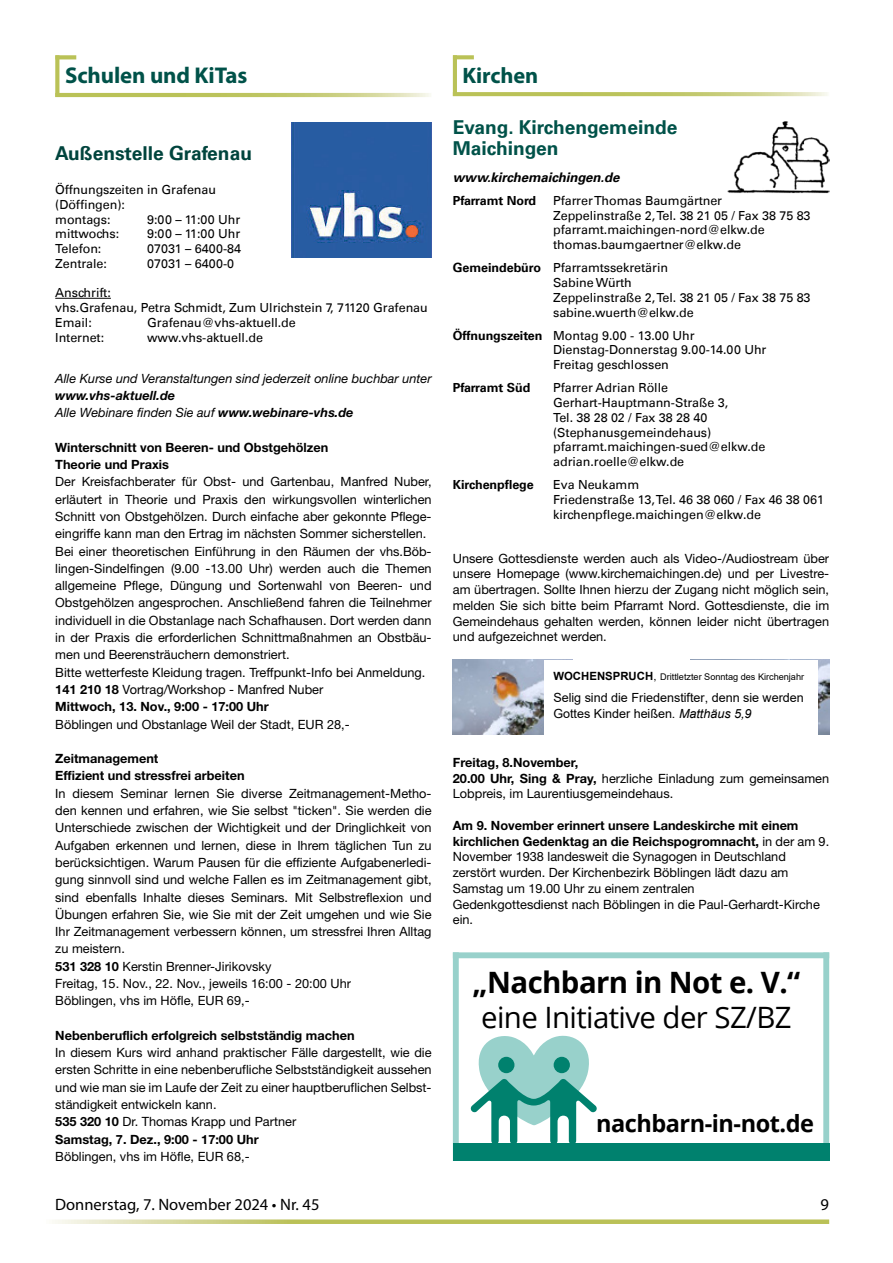
<style>
.page{position:relative;width:893px;height:1263px;background:#fff}
.page>*{position:absolute;margin:0;border:0;box-sizing:border-box;transform-origin:0 0}
.t1{font:29.4px/35.2px "Open Sans";letter-spacing:-.02em;color:#000}
.t2{font:700 23.55px "Open Sans";letter-spacing:-.02em;color:#000}
.t3{font:700 22.8px "Myriad Pro";letter-spacing:-.005em;color:#005249}
.t4{font:700 22.35px "Myriad Pro";letter-spacing:-.005em;color:#005249}
.t5{font:700 19.2px/20.7px "Univers LT";color:#005249}
.t6{font:700 19.2px "Univers LT";color:#00443d}
.t7{font:16.5px "Myriad Pro";color:#000}
.t8{font:italic 700 13.35px "Univers LT";letter-spacing:-.005em;color:#000}
.Grundtext{font:12.75px/17.2px "Helvetica Neue LT Std";color:#000;text-align:justify}
.Grundtext-2{font:700 12.75px "Helvetica Neue LT Std";color:#000}
.Grundtext-3{font:italic 12.75px/17.2px "Helvetica Neue LT Std";color:#000}
.t9{font:12.6px/14.7px "Univers LT";letter-spacing:-.005em;color:#000}
.t10{font:12.6px/16.8px "Arial";color:#000}
.t11{font:700 12.6px "Univers LT";letter-spacing:-.005em;color:#000}
.t12{font:9.15px "Arial";letter-spacing:-.005em;color:#000}
.s1{font-weight:700}
.s2{font-weight:700;font-size:11.4px}
.s3{font-size:11.4px}
.s4{font-style:italic}
.s5{font-weight:400}
</style>
<div class="page">
<svg style="left:52px;top:1219px;width:777px;height:5px;background:#c9ce7d"></svg>
<svg style="left:55px;top:59px;width:4px;height:34px"></svg>
<svg style="left:55px;top:55px;width:21px;height:4px"></svg>
<svg style="left:55px;top:93px;width:376px;height:4px;background:#c5cb73"></svg>
<hr style="left:55px;top:298px;width:56px;height:1px;background:#000">
<img style="left:292px;top:122px;width:140px;height:136px">
<hr style="left:453px;top:55px;width:4px;height:41px;background:#bac257">
<svg style="left:453px;top:55px;width:21px;height:4px"></svg>
<svg style="left:457px;top:92px;width:371px;height:4px"></svg>
<img style="left:727px;top:121px;width:102px;height:73px">
<img style="left:453px;top:660px;width:91px;height:75px">
<img style="left:818px;top:660px;width:11px;height:75px">
<div style="left:823px;top:952px;width:6px;height:209px;background:#98d1cb"></div>
<div style="left:453px;top:952px;width:376px;height:6px;background:#98d1cb"></div>
<div style="left:453px;top:952px;width:6px;height:209px;background:#98d1cb"></div>
<svg style="left:471px;top:1036px;width:126px;height:107px"></svg>
<div style="left:498px;top:1057px;width:16px;height:16px;background:#00816e;border-radius:50%"></div>
<div style="left:554px;top:1057px;width:16px;height:16px;background:#00816e;border-radius:50%"></div>
<div style="left:453px;top:1143px;width:376px;height:18px;background:#00816e"></div>
<p class="t3" style="left:65px;top:61px;width:184px">Schulen und KiTas</p>
<p class="t6" style="left:55px;top:142px;width:198px">Außenstelle Grafenau</p>
<p class="t9" style="left:55px;top:182px;width:162px">Öffnungszeiten in Grafenau (Döffingen):<br>montags:</p>
<p class="t9" style="left:147px;top:212px;width:95px">9:00 – 11:00 Uhr</p>
<p class="t9" style="left:55px;top:227px;width:65px">mittwochs:</p>
<p class="t9" style="left:147px;top:227px;width:95px">9:00 – 11:00 Uhr</p>
<p class="t9" style="left:55px;top:241px;width:48px">Telefon:</p>
<p class="t9" style="left:147px;top:241px;width:95px">07031 – 6400-84</p>
<p class="t9" style="left:55px;top:256px;width:53px">Zentrale:</p>
<p class="t9" style="left:147px;top:256px;width:88px">07031 – 6400-0</p>
<p class="t9" style="left:55px;top:286px;width:374px">Anschrift:<br>vhs.Grafenau, Petra Schmidt, Zum Ulrichstein 7, 71120 Grafenau<br>Email:</p>
<p class="t9" style="left:147px;top:315px;width:150px">Grafenau@vhs-aktuell.de</p>
<p class="t9" style="left:55px;top:330px;width:50px">Internet:</p>
<p class="t9" style="left:147px;top:330px;width:117px">www.vhs-aktuell.de</p>
<p class="Grundtext-3" style="left:55px;top:369px;width:378px">Alle Kurse und Veranstaltungen sind jederzeit online buchbar unter <span class="s1">www.vhs-aktuell.de</span></p>
<p class="Grundtext-3" style="left:55px;top:404px;width:300px">Alle Webinare finden Sie auf <span class="s1">www.webinare-vhs.de</span></p>
<p class="Grundtext-2" style="left:55px;top:439px;width:274px">Winterschnitt von Beeren- und Obstgehölzen</p>
<p class="Grundtext-2" style="left:55px;top:457px;width:115px">Theorie und Praxis</p>
<p class="Grundtext" style="left:55px;top:473px;width:378px">Der Kreisfachberater für Obst- und Gartenbau, Manfred Nuber, erläutert in Theorie und Praxis den wirkungsvollen winterlichen Schnitt von Obstgehölzen. Durch einfache aber gekonnte Pflege&shy;eingriffe kann man den Ertrag im nächsten Sommer sicherstellen.</p>
<p class="Grundtext" style="left:55px;top:542px;width:378px">Bei einer theoretischen Einführung in den Räumen der vhs.Böb&shy;lingen-Sindelfingen (9.00 -13.00 Uhr) werden auch die Themen allgemeine Pflege, Düngung und Sortenwahl von Beeren- und Obstgehölzen angesprochen. Anschließend fahren die Teilnehmer individuell in die Obstanlage nach Schafhausen. Dort werden dann in der Praxis die erforderlichen Schnittmaßnahmen an Obstbäu&shy;men und Beerensträuchern demonstriert.</p>
<p class="Grundtext" style="left:55px;top:663px;width:372px">Bitte wetterfeste Kleidung tragen. Treffpunkt-Info bei Anmeldung.</p>
<p class="Grundtext" style="left:55px;top:681px;width:270px"><span class="s1">141 210 18</span> Vortrag/Workshop - Manfred Nuber</p>
<p class="Grundtext-2" style="left:55px;top:699px;width:215px">Mittwoch, 13. Nov., 9:00 - 17:00 Uhr</p>
<p class="Grundtext" style="left:55px;top:715px;width:296px">Böblingen und Obstanlage Weil der Stadt, EUR 28,-</p>
<p class="Grundtext-2" style="left:55px;top:751px;width:105px">Zeitmanagement</p>
<p class="Grundtext-2" style="left:55px;top:768px;width:191px">Effizient und stressfrei arbeiten</p>
<p class="Grundtext" style="left:55px;top:784px;width:378px">In diesem Seminar lernen Sie diverse Zeitmanagement-Metho&shy;den kennen und erfahren, wie Sie selbst "ticken". Sie werden die Unterschiede zwischen der Wichtigkeit und der Dringlichkeit von Aufgaben erkennen und lernen, diese in Ihrem täglichen Tun zu berücksichtigen. Warum Pausen für die effiziente Aufgabenerledi&shy;gung sinnvoll sind und welche Fallen es im Zeitmanagement gibt, sind ebenfalls Inhalte dieses Seminars. Mit Selbstreflexion und Übungen erfahren Sie, wie Sie mit der Zeit umgehen und wie Sie Ihr Zeitmanagement verbessern können, um stressfrei Ihren Alltag zu meistern.</p>
<p class="Grundtext" style="left:55px;top:957px;width:218px"><span class="s1">531 328 10</span> Kerstin Brenner-Jirikovsky</p>
<p class="Grundtext" style="left:55px;top:975px;width:297px">Freitag, 15. Nov., 22. Nov., jeweils 16:00 - 20:00 Uhr</p>
<p class="Grundtext" style="left:55px;top:992px;width:196px">Böblingen, vhs im Höfle, EUR 69,-</p>
<p class="Grundtext-2" style="left:55px;top:1027px;width:301px">Nebenberuflich erfolgreich selbstständig machen</p>
<p class="Grundtext" style="left:55px;top:1044px;width:378px">In diesem Kurs wird anhand praktischer Fälle dargestellt, wie die ersten Schritte in eine nebenberufliche Selbstständigkeit aussehen und wie man sie im Laufe der Zeit zu einer hauptberuflichen Selbst&shy;ständigkeit entwickeln kann.</p>
<p class="Grundtext" style="left:55px;top:1113px;width:242px"><span class="s1">535 320 10</span> Dr. Thomas Krapp und Partner</p>
<p class="Grundtext-2" style="left:55px;top:1131px;width:205px">Samstag, 7. Dez., 9:00 - 17:00 Uhr</p>
<p class="Grundtext" style="left:55px;top:1147px;width:196px">Böblingen, vhs im Höfle, EUR 68,-</p>
<p class="t4" style="left:463px;top:61px;width:77px">Kirchen</p>
<p class="t5" style="left:453px;top:117px;width:226px">Evang. Kirchengemeinde<br>Maichingen</p>
<p class="t8" style="left:453px;top:169px;width:168px">www.kirchemaichingen.de</p>
<p class="t11" style="left:453px;top:193px;width:85px">Pfarramt Nord</p>
<p class="t9" style="left:553px;top:193px;width:259px">Pfarrer Thomas Baumgärtner Zeppelinstraße 2, Tel. 38 21 05 / Fax 38 75 83 pfarramt.maichingen-nord@elkw.de thomas.baumgaertner@elkw.de</p>
<p class="t9" style="left:553px;top:261px;width:259px;text-indent:-100px"><span class="s1">Gemeindebüro</span> Pfarramtssekretärin<br>Sabine Würth<br>Zeppelinstraße 2, Tel. 38 21 05 / Fax 38 75 83 sabine.wuerth@elkw.de</p>
<p class="t9" style="left:553px;top:328px;width:215px;text-indent:-100px"><span class="s1">Öffnungszeiten</span> Montag 9.00 - 13.00 Uhr<br>Dienstag-Donnerstag 9.00-14.00 Uhr<br>Freitag geschlossen</p>
<p class="t11" style="left:453px;top:380px;width:79px">Pfarramt Süd</p>
<p class="t9" style="left:553px;top:381px;width:214px">Pfarrer Adrian Rölle<br>Gerhart-Hauptmann-Straße 3,<br>Tel. 38 28 02 / Fax 38 28 40 (Stephanusgemeindehaus) pfarramt.maichingen-sued@elkw.de adrian.roelle@elkw.de</p>
<p class="t11" style="left:453px;top:477px;width:82px">Kirchenpflege</p>
<p class="t9" style="left:553px;top:477px;width:272px">Eva Neukamm<br>Friedenstraße 13, Tel. 46 38 060 / Fax 46 38 061 kirchenpflege.maichingen@elkw.de</p>
<p class="Grundtext" style="left:453px;top:550px;width:378px;line-height:15.8px">Unsere Gottesdienste werden auch als Video-/Audiostream über unsere Homepage (www.kirchemaichingen.de) und per Livestre&shy;am übertragen. Sollte Ihnen hierzu der Zugang nicht möglich sein, melden Sie sich bitte beim Pfarramt Nord. Gottesdienste, die im Gemeindehaus gehalten werden, können leider nicht übertragen und aufgezeichnet werden.</p>
<p class="t12" style="left:553px;top:670px;width:252px"><span class="s2">WOCHENSPRUCH</span><span class="s3">,</span> Drittletzter Sonntag des Kirchenjahr</p>
<p class="t10" style="left:553px;top:689px;width:252px">Selig sind die Friedenstifter, denn sie werden<br>Gottes Kinder heißen. <span class="s4">Matthäus 5,9</span></p>
<p class="Grundtext-2" style="left:453px;top:754px;width:127px">Freitag, 8.November,</p>
<p class="Grundtext" style="left:453px;top:770px;width:378px;line-height:15.8px"><span class="s1">20.00 Uhr, Sing &amp; Pray,</span> herzliche Einladung zum gemeinsamen<br>Lobpreis, im Laurentiusgemeindehaus.</p>
<p class="Grundtext-2" style="left:453px;top:817px;width:347px">Am 9. November erinnert unsere Landeskirche mit einem</p>
<p class="Grundtext-2" style="left:453px;top:833px;width:378px">kirchlichen Gedenktag an die Reichspogromnacht, <span class="s5">in der am 9.</span></p>
<p class="Grundtext" style="left:453px;top:848px;width:334px">November 1938 landesweit die Synagogen in Deutschland</p>
<p class="Grundtext" style="left:453px;top:864px;width:337px">zerstört wurden. Der Kirchenbezirk Böblingen lädt dazu am</p>
<p class="Grundtext" style="left:453px;top:879px;width:243px">Samstag um 19.00 Uhr zu einem zentralen</p>
<p class="Grundtext" style="left:453px;top:895px;width:368px">Gedenkgottesdienst nach Böblingen in die Paul-Gerhardt-Kirche</p>
<p class="Grundtext" style="left:453px;top:911px;width:22px">ein.</p>
<p class="t1" style="left:472px;top:964px;width:329px"><span class="s1">„Nachbarn in Not e. V.“ </span>eine Initiative der SZ/BZ</p>
<p class="t2" style="left:596px;top:1106px;width:220px">nachbarn-in-not.de</p>
<p class="t7" style="left:55px;top:1194px;width:266px">Donnerstag, 7. November 2024 • Nr. 45</p>
<p class="t7" style="left:821px;top:1194px;width:10px">9</p>
</div>
